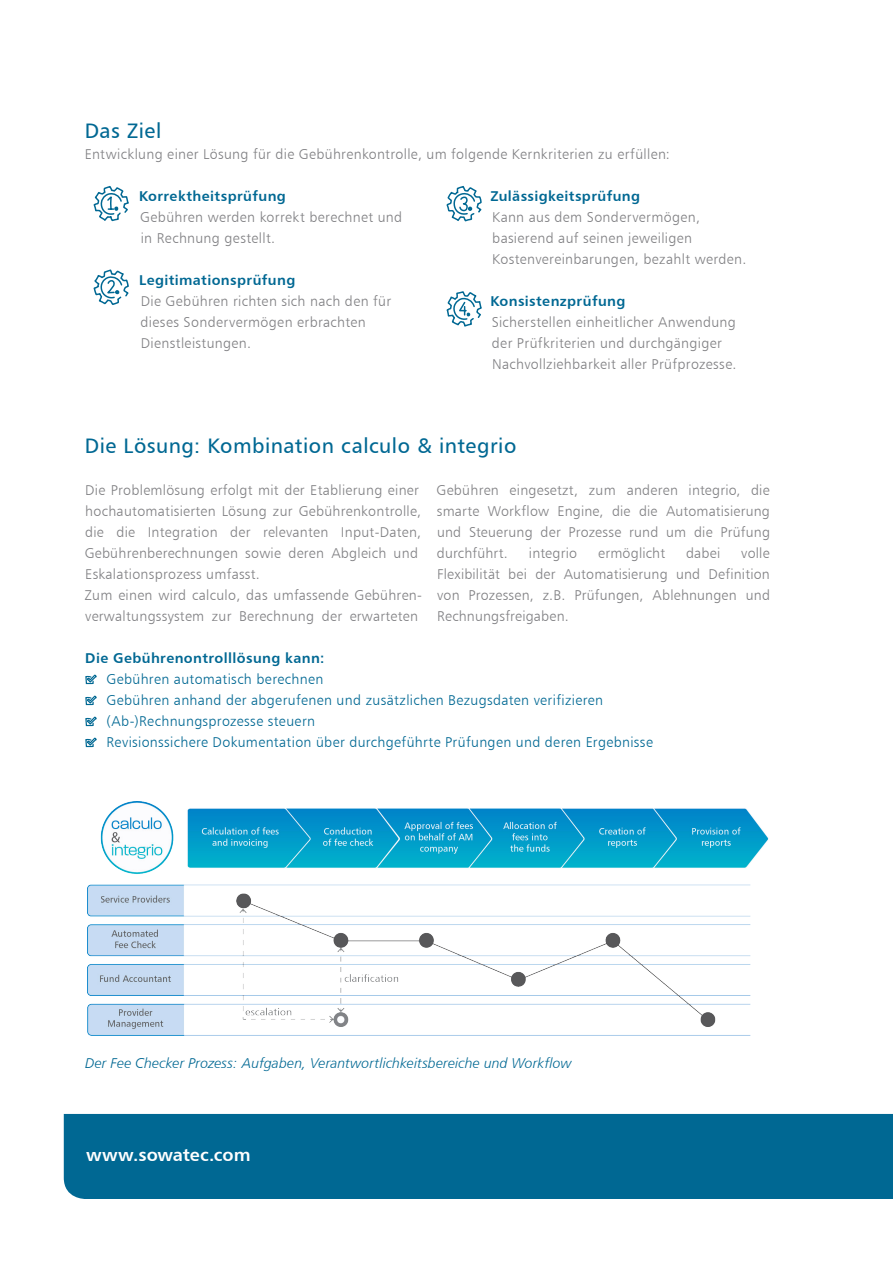
<style>
.page{position:relative;width:893px;height:1263px;background:#fff}
.page>*{position:absolute;margin:0;border:0;box-sizing:border-box;transform-origin:0 0}
.titel-2{font:21px "Humanist 777 BT Roman B";letter-spacing:.02em;color:#006893}
.t1{font:18px "Humanist 777 BT Bold B";letter-spacing:-.005em;color:#fff}
.Lauftext{font:14.25px/21px "Humanist 777 BT Light B";letter-spacing:.02em;color:#808083}
.Lauftext-2{font:14.25px "Humanist 777 BT Light B";letter-spacing:.025em;color:#006893}
.Lead{font:14.25px "Humanist 777 BT Bold B";letter-spacing:.025em;color:#006893}
.legende{font:14.25px "Humanist 777 BT Light Italic B";letter-spacing:.005em;color:#006893}
</style>
<div class="page">
<div style="left:64px;top:1114px;width:829px;height:85px;background:#006893"></div>
<svg style="left:93px;top:186px;width:36px;height:119px"></svg>
<svg style="left:446px;top:185px;width:36px;height:37px"></svg>
<svg style="left:446px;top:291px;width:36px;height:35px"></svg>
<img style="left:88px;top:801px;width:680px;height:234px">
<svg style="left:85px;top:674px;width:12px;height:11px"></svg>
<svg style="left:85px;top:695px;width:12px;height:11px"></svg>
<svg style="left:85px;top:716px;width:12px;height:11px"></svg>
<svg style="left:85px;top:737px;width:12px;height:11px"></svg>
<p class="titel-2" style="left:85px;top:118px;width:78px">Das Ziel</p>
<p class="Lauftext" style="left:85px;top:143px;width:587px">Entwicklung einer Lösung für die Gebührenkontrolle, um folgende Kernkriterien zu erfüllen:</p>
<p class="Lead" style="left:139px;top:187px;width:148px">Korrektheitsprüfung</p>
<p class="Lauftext" style="left:140px;top:206px;width:263px">Gebühren werden korrekt berechnet und in Rechnung gestellt.</p>
<p class="Lead" style="left:139px;top:271px;width:158px">Legitimationsprüfung</p>
<p class="Lauftext" style="left:141px;top:290px;width:252px">Die Gebühren richten sich nach den für dieses Sondervermögen erbrachten<br>Dienstleistungen.</p>
<p class="Lead" style="left:490px;top:187px;width:151px">Zulässigkeitsprüfung</p>
<p class="Lauftext" style="left:492px;top:206px;width:256px">Kann aus dem Sondervermögen, basierend auf seinen jeweiligen<br>Kostenvereinbarungen, bezahlt werden.</p>
<p class="Lead" style="left:490px;top:292px;width:137px">Konsistenzprüfung</p>
<p class="Lauftext" style="left:492px;top:311px;width:246px">Sicherstellen einheitlicher Anwendung der Prüfkriterien und durchgängiger<br>Nachvollziehbarkeit aller Prüfprozesse.</p>
<p class="titel-2" style="left:85px;top:433px;width:433px">Die Lösung: Kombination calculo &amp; integrio</p>
<p class="Lauftext" style="left:85px;top:479px;width:338px">Die Problemlösung erfolgt mit der Etablierung einer hochautomatisierten Lösung zur Gebührenkontrolle, die die Integration der relevanten Input-Daten, Gebührenberechnungen sowie deren Abgleich und Eskalationsprozess umfasst.</p>
<p class="Lauftext" style="left:85px;top:584px;width:337px">Zum einen wird calculo, das umfassende Gebühren&shy;verwaltungssystem zur Berechnung der erwarteten</p>
<p class="Lauftext" style="left:437px;top:479px;width:335px;text-align:justify">Gebühren eingesetzt, zum anderen integrio, die smarte Workflow Engine, die die Automatisierung und Steuerung der Prozesse rund um die Prüfung durchführt.</p>
<p class="Lauftext" style="left:437px;top:542px;width:334px;text-align:justify;text-indent:304px">volle Flexibilität bei der Automatisierung und Definition von Prozessen, z.B. Prüfungen, Ablehnungen und Rechnungsfreigaben.</p>
<p class="Lauftext" style="left:529px;top:542px;width:50px">integrio</p>
<p class="Lauftext" style="left:598px;top:542px;width:68px">ermöglicht</p>
<p class="Lauftext" style="left:686px;top:542px;width:36px">dabei</p>
<p class="Lead" style="left:85px;top:649px;width:241px">Die Gebührenontrolllösung kann:</p>
<p class="Lauftext-2" style="left:107px;top:670px;width:218px">Gebühren automatisch berechnen</p>
<p class="Lauftext-2" style="left:107px;top:691px;width:498px">Gebühren anhand der abgerufenen und zusätzlichen Bezugsdaten verifizieren</p>
<p class="Lauftext-2" style="left:107px;top:712px;width:210px">(Ab-)Rechnungsprozesse steuern</p>
<p class="Lauftext-2" style="left:107px;top:733px;width:548px">Revisionssichere Dokumentation über durchgeführte Prüfungen und deren Ergebnisse</p>
<p class="legende" style="left:85px;top:1054px;width:488px">Der Fee Checker Prozess: Aufgaben, Verantwortlichkeitsbereiche und Workflow</p>
<p class="t1" style="left:86px;top:1143px;width:166px">www.sowatec.com</p>
</div>
